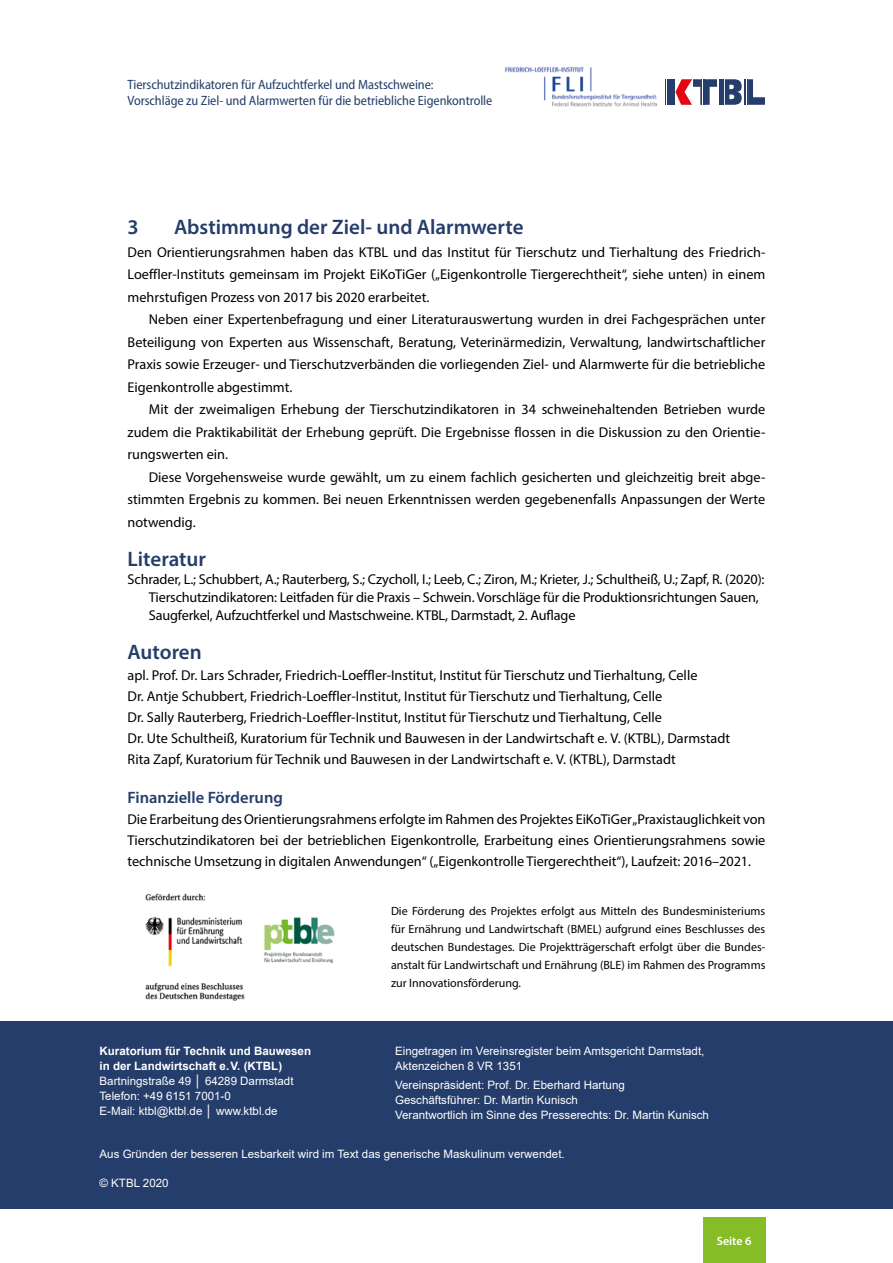
<style>
.page{position:relative;width:893px;height:1263px;background:#fff}
.page>*{position:absolute;margin:0;border:0;box-sizing:border-box;transform-origin:0 0}
._100_Head_Kapitelübe{font:600 21px "Myriad Pro";color:#253d6b}
._122_Head_1_1_Kopie{font:600 16.5px "Myriad Pro";color:#253d6b}
._200_Text_1__Absatz{font:14.25px/22.5px "Myriad Pro";color:#000;text-align:justify}
._210_Text_eingerückt{font:14.25px/22.5px "Myriad Pro";color:#000;text-align:justify}
._240_Literatur_Kopie{font:14.25px/18px "Myriad Pro";letter-spacing:-.01em;color:#000}
.t1{font:semi-condensed 13.5px/16.2px "Myriad Pro";letter-spacing:-.005em;color:#253d6b}
._200_Text_1__Absatz-2{font:12px/18px "Myriad Pro";color:#000;text-align:justify}
.t2{font:600 12px "Myriad Pro";color:#fff}
.t3{font:11.55px "Arial";color:#fff}
.t4{font:700 11.55px "Arial";color:#fff}
</style>
<div class="page">
<div style="left:703px;top:1217px;width:62px;height:46px;background:#86bc25"></div>
<img style="left:505px;top:67px;width:151px;height:39px">
<svg style="left:665px;top:79px;width:100px;height:26px"></svg>
<hr style="left:672px;top:79px;width:3px;height:26px;background:#253d6b">
<img style="left:145px;top:893px;width:190px;height:108px">
<div style="left:0;top:1021px;width:893px;height:188px;background:#253d6b"></div>
<p class="t1" style="left:128px;top:76px;width:366px">Tierschutzindikatoren für Aufzuchtferkel und Mastschweine:<br>Vorschläge zu Ziel- und Alarmwerten für die betriebliche Eigenkontrolle</p>
<p class="_100_Head_Kapitelübe" style="left:128px;top:214px;width:13px">3</p>
<p class="_100_Head_Kapitelübe" style="left:174px;top:214px;width:351px">Abstimmung der Ziel- und Alarmwerte</p>
<p class="_200_Text_1__Absatz" style="left:128px;top:240px;width:639px">Den Orientierungsrahmen haben das KTBL und das Institut für Tierschutz und Tierhaltung des Friedrich-Loeffler-Instituts gemeinsam im Projekt EiKoTiGer („Eigenkontrolle Tiergerechtheit“, siehe unten) in einem mehrstufigen Prozess von 2017 bis 2020 erarbeitet.</p>
<p class="_210_Text_eingerückt" style="left:128px;top:308px;width:639px;text-indent:21px">Neben einer Expertenbefragung und einer Literaturauswertung wurden in drei Fachgesprächen unter Beteiligung von Experten aus Wissenschaft, Beratung, Veterinärmedizin, Verwaltung, landwirtschaftlicher Praxis sowie Erzeuger- und Tierschutzverbänden die vorliegenden Ziel- und Alarmwerte für die betriebliche Eigenkontrolle abgestimmt.</p>
<p class="_210_Text_eingerückt" style="left:128px;top:398px;width:639px;text-indent:21px">Mit der zweimaligen Erhebung der Tierschutzindikatoren in 34 schweinehaltenden Betrieben wurde zudem die Praktikabilität der Erhebung geprüft. Die Ergebnisse flossen in die Diskussion zu den Orientie&shy;rungswerten ein.</p>
<p class="_210_Text_eingerückt" style="left:128px;top:465px;width:639px;text-indent:21px">Diese Vorgehensweise wurde gewählt, um zu einem fachlich gesicherten und gleichzeitig breit abge&shy;stimmten Ergebnis zu kommen. Bei neuen Erkenntnissen werden gegebenenfalls Anpassungen der Werte notwendig.</p>
<p class="_100_Head_Kapitelübe" style="left:128px;top:545px;width:80px">Literatur</p>
<p class="_240_Literatur_Kopie" style="left:149px;top:570px;width:617px;text-indent:-21px">Schrader, L.; Schubbert, A.; Rauterberg, S.; Czycholl, I.; Leeb, C.; Ziron, M.; Krieter, J.; Schultheiß, U.; Zapf, R. (2020):<br>Tierschutzindikatoren: Leitfaden für die Praxis – Schwein. Vorschläge für die Produktionsrichtungen Sauen,<br>Saugferkel, Aufzuchtferkel und Mastschweine. KTBL, Darmstadt, 2. Auflage</p>
<p class="_100_Head_Kapitelübe" style="left:128px;top:639px;width:76px">Autoren</p>
<p class="_200_Text_1__Absatz" style="left:128px;top:664px;width:571px">apl. Prof. Dr. Lars Schrader, Friedrich-Loeffler-Institut, Institut für Tierschutz und Tierhaltung, Celle</p>
<p class="_200_Text_1__Absatz" style="left:128px;top:685px;width:536px">Dr. Antje Schubbert, Friedrich-Loeffler-Institut, Institut für Tierschutz und Tierhaltung, Celle</p>
<p class="_200_Text_1__Absatz" style="left:128px;top:706px;width:536px">Dr. Sally Rauterberg, Friedrich-Loeffler-Institut, Institut für Tierschutz und Tierhaltung, Celle</p>
<p class="_200_Text_1__Absatz" style="left:128px;top:727px;width:604px">Dr. Ute Schultheiß, Kuratorium für Technik und Bauwesen in der Landwirtschaft e. V. (KTBL), Darmstadt</p>
<p class="_200_Text_1__Absatz" style="left:128px;top:748px;width:550px">Rita Zapf, Kuratorium für Technik und Bauwesen in der Landwirtschaft e. V. (KTBL), Darmstadt</p>
<p class="_122_Head_1_1_Kopie" style="left:128px;top:787px;width:157px">Finanzielle Förderung</p>
<p class="_200_Text_1__Absatz" style="left:128px;top:809px;width:639px;line-height:21px">Die Erarbeitung des Orientierungsrahmens erfolgte im Rahmen des Projektes EiKoTiGer „Praxistauglichkeit von Tierschutzindikatoren bei der betrieblichen Eigenkontrolle, Erarbeitung eines Orientierungsrahmens sowie technische Umsetzung in digitalen Anwendungen“ („Eigenkontrolle Tiergerechtheit“), Laufzeit: 2016–2021.</p>
<p class="_200_Text_1__Absatz-2" style="left:391px;top:901px;width:376px">Die Förderung des Projektes erfolgt aus Mitteln des Bundesministeriums für Ernährung und Landwirtschaft (BMEL) aufgrund eines Beschlusses des deutschen Bundestages. Die Projektträgerschaft erfolgt über die Bundes&shy;anstalt für Landwirtschaft und Ernährung (BLE) im Rahmen des Programms zur Innovationsförderung.</p>
<p class="t4" style="left:100px;top:1043px;width:213px">Kuratorium für Technik und Bauwesen</p>
<p class="t4" style="left:100px;top:1058px;width:184px">in der Landwirtschaft e.V. (KTBL)</p>
<p class="t3" style="left:100px;top:1073px;width:196px">Bartningstraße 49 │ 64289 Darmstadt</p>
<p class="t3" style="left:100px;top:1088px;width:133px">Telefon: +49 6151 7001-0</p>
<p class="t3" style="left:100px;top:1103px;width:180px">E-Mail: ktbl@ktbl.de │ www.ktbl.de</p>
<p class="t3" style="left:395px;top:1043px;width:311px">Eingetragen im Vereinsregister beim Amtsgericht Darmstadt,</p>
<p class="t3" style="left:395px;top:1058px;width:129px">Aktenzeichen 8 VR 1351</p>
<p class="t3" style="left:395px;top:1077px;width:231px">Vereinspräsident: Prof. Dr. Eberhard Hartung</p>
<p class="t3" style="left:395px;top:1092px;width:184px">Geschäftsführer: Dr. Martin Kunisch</p>
<p class="t3" style="left:395px;top:1107px;width:315px">Verantwortlich im Sinne des Presserechts: Dr. Martin Kunisch</p>
<p class="t3" style="left:100px;top:1145px;width:467px">Aus Gründen der besseren Lesbarkeit wird im Text das generische Maskulinum verwendet.</p>
<p class="t3" style="left:100px;top:1175px;width:71px">© KTBL 2020</p>
<p class="t2" style="left:717px;top:1233px;width:36px">Seite 6</p>
</div>
